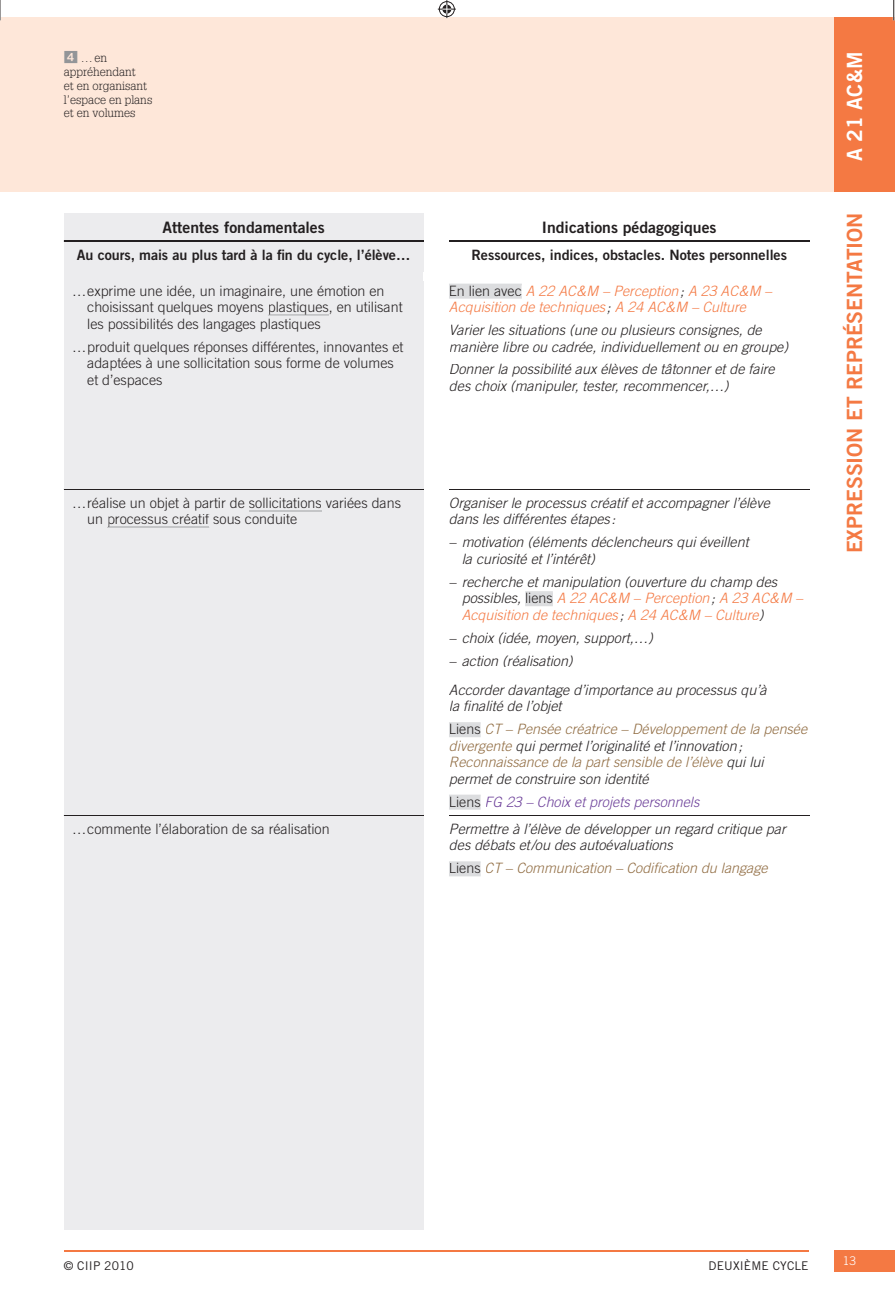
<style>
.page{position:relative;width:895px;height:1293px;background:#fff}
.page>*{position:absolute;margin:0;border:0;box-sizing:border-box;transform-origin:0 0}
.t1{font:21px "Trade Gothic LT Std Bd 2";color:#f47943}
.t2{font:21px "Trade Gothic LT Std Bd 2";color:#fff}
.t3{font:15.75px "Trade Gothic LT Std Bd 2";color:#231f20}
.t4{font:italic 300 14.25px/16.5px "Trade Gothic LT Std";color:#231f20}
.t5{font:300 14.25px/16.5px "Trade Gothic LT Std";color:#231f20}
.t6{font:italic 300 14.25px/16.5px "Trade Gothic LT Std";color:#f47943}
.t7{font:italic 300 14.25px/23px "Trade Gothic LT Std";color:#916d43}
.t8{font:14.25px "Trade Gothic LT Std Bd 2";color:#231f20}
.t9{font:italic 300 14.25px "Trade Gothic LT Std";color:#6c3f99}
.t10{font:300 12px/13.8px "Glypha LT Std";color:#231f20}
.t11{font:12px "Trade Gothic LT Std";letter-spacing:.01em;color:#231f20}
.t12{font:300 12px "Trade Gothic LT Std";color:#fff}
.s1{font-family:"PER pastilles";font-weight:400;font-size:14.25px;color:#939598}
.s2{font-style:normal;color:#231f20}
.s3{color:#231f20}
.s4{color:#916d43}
</style>
<div class="page">
<hr style="left:64px;top:1250px;width:744px;height:1px;background:#f47943">
<div style="left:833px;top:1250px;width:61px;height:21px;background:#f47943"></div>
<div style="left:833px;top:17px;width:61px;height:174px;background:#f47943"></div>
<div style="left:64px;top:213px;width:359px;height:1016px;background:#ececee"></div>
<hr style="left:64px;top:489px;width:359px;height:1px;background:#231f20">
<hr style="left:449px;top:489px;width:360px;height:1px;background:#231f20">
<hr style="left:64px;top:815px;width:359px;height:1px;background:#231f20">
<hr style="left:449px;top:815px;width:360px;height:1px;background:#231f20">
<hr style="left:64px;top:240px;width:359px;height:1px;background:#231f20">
<hr style="left:449px;top:240px;width:360px;height:1px;background:#231f20">
<svg style="left:268px;top:314px;width:61px;height:2px"></svg>
<hr style="left:269px;top:314px;width:59px;height:1px;background:#c4c5c7">
<svg style="left:449px;top:284px;width:72px;height:15px"></svg>
<div style="left:450px;top:285px;width:71px;height:11px;background:#dcdddf"></div>
<hr style="left:249px;top:510px;width:72px;height:1px;background:#c4c5c7">
<svg style="left:107px;top:526px;width:103px;height:2px"></svg>
<svg style="left:525px;top:591px;width:27px;height:15px"></svg>
<svg style="left:449px;top:722px;width:31px;height:15px"></svg>
<svg style="left:449px;top:794px;width:31px;height:15px"></svg>
<div style="left:526px;top:593px;width:26px;height:10px;background:#dcdddf"></div>
<div style="left:450px;top:724px;width:30px;height:10px;background:#dcdddf"></div>
<div style="left:450px;top:796px;width:30px;height:11px;background:#dcdddf"></div>
<svg style="left:449px;top:861px;width:31px;height:15px"></svg>
<div style="left:450px;top:863px;width:30px;height:10px;background:#dcdddf"></div>
<div style="left:0;top:17px;width:833px;height:174px;background:#fee7d9"></div>
<hr style="left:892px;top:0;width:2px;height:20px;background:#fff">
<svg style="left:0;top:0;width:1px;height:20px"></svg>
<svg style="left:893px;top:0;width:1px;height:20px"></svg>
<svg style="left:437px;top:0;width:18px;height:18px"></svg>
<p class="t10" style="left:64px;top:52px;width:90px"><span class="s1">4</span> … en appréhendant<br>et en organisant l’espace en plans et en volumes</p>
<p class="t3" style="left:162px;top:221px;width:164px">Attentes fondamentales</p>
<p class="t3" style="left:541px;top:221px;width:176px">Indications pédagogiques</p>
<p class="t8" style="left:77px;top:250px;width:335px">Au cours, mais au plus tard à la fin du cycle, l’élève…</p>
<p class="t8" style="left:471px;top:250px;width:317px">Ressources, indices, obstacles. Notes personnelles</p>
<p class="t5" style="left:87px;top:283px;width:317px;text-indent:-15px">… exprime une idée, un imaginaire, une émotion en choisissant quelques moyens plasti ues, en utilisant</p>
<p class="t6" style="left:449px;top:283px;width:324px"><span class="s2">En lien avec</span> A 22 AC&amp; M – Perception<span class="s3">;</span> A 23 AC&amp; M –<br>Acquisition de techniques <span class="s3">;</span> A 24 AC&amp; M – Culture</p>
<p class="t4" style="left:449px;top:323px;width:340px">Varier les situations (une ou plusieurs consignes, de manière libre ou cadrée, individuellement ou en groupe)</p>
<p class="t4" style="left:449px;top:362px;width:327px">Donner la possibilité aux élèves de tâtonner et de faire des choix (manipuler, tester, recommencer,…)</p>
<p class="t5" style="left:87px;top:300px;width:235px;text-indent:212px">q les possibilités des langages plastiques</p>
<p class="t5" style="left:87px;top:339px;width:317px;text-indent:-15px">… produit quelques réponses différentes, innovantes et adaptées à une sollicitation sous forme de volumes et d’espaces</p>
<p class="t5" style="left:87px;top:496px;width:315px;text-indent:-15px">… réalise un objet à partir de sollicitations variées dans un rocessus créatif sous conduite</p>
<p class="t5" style="left:107px;top:512px;width:9px">p</p>
<p class="t4" style="left:449px;top:496px;width:322px">Organiser le processus créatif et accompagner l’élève dans les différentes étapes :</p>
<p class="t4" style="left:461px;top:535px;width:288px;text-indent:-13px">– motivation (éléments déclencheurs qui éveillent la curiosité et l’intérêt)</p>
<p class="t6" style="left:461px;top:574px;width:342px;text-indent:-13px"><span class="s3">– recherche et manipulation (ouverture du champ des possibles,</span> <span class="s2">liens</span> A 22 AC &amp; M – Perception<span class="s3">;</span> A 23 AC &amp; M –<br>Acquisition de techniques <span class="s3">;</span> A 24 AC&amp; M – Culture<span class="s3">)</span></p>
<p class="t4" style="left:449px;top:630px;width:205px">– choix (idée, moyen, support,…)</p>
<p class="t4" style="left:449px;top:647px;width:319px;line-height:29.2px">– action (réalisation)<br>Accorder davantage d’importance au processus qu’à</p>
<p class="t7" style="left:449px;top:696px;width:359px"><span class="s3">la finalité de l’objet<br></span><span class="s2">Liens</span> CT – Pensée créatrice – Développement de la pensée</p>
<p class="t4" style="left:449px;top:738px;width:316px"><span class="s4">divergente</span> qui permet l’originalité et l’innovation ;<br><span class="s4">Reconnaissance de la part sensible de l’élève</span> qui lui permet de construire son identité</p>
<p class="t9" style="left:449px;top:796px;width:252px"><span class="s2">Liens</span> FG 23 – Choix et projets personnels</p>
<p class="t5" style="left:72px;top:822px;width:259px">… commente l’élaboration de sa réalisation</p>
<p class="t4" style="left:449px;top:822px;width:338px">Permettre à l’élève de développer un regard critique par des débats et /ou des autoévaluations</p>
<p class="t7" style="left:449px;top:858px;width:320px"><span class="s2">Liens</span> CT – Communication – Codification du langage</p>
<h1 class="t2" style="left:846px;top:161px;width:112px;rotate:-90deg">A 21 AC &amp; M</h1>
<h1 class="t1" style="left:846px;top:553px;width:342px;rotate:-90deg">EXPRESSION ET REPRÉSENTATION</h1>
<p class="t11" style="left:64px;top:1261px;width:72px">© CIIP 2010</p>
<p class="t11" style="left:708px;top:1261px;width:101px">DEUXIÈME CYCLE</p>
<p class="t12" style="left:842px;top:1256px;width:15px">13</p>
</div>
